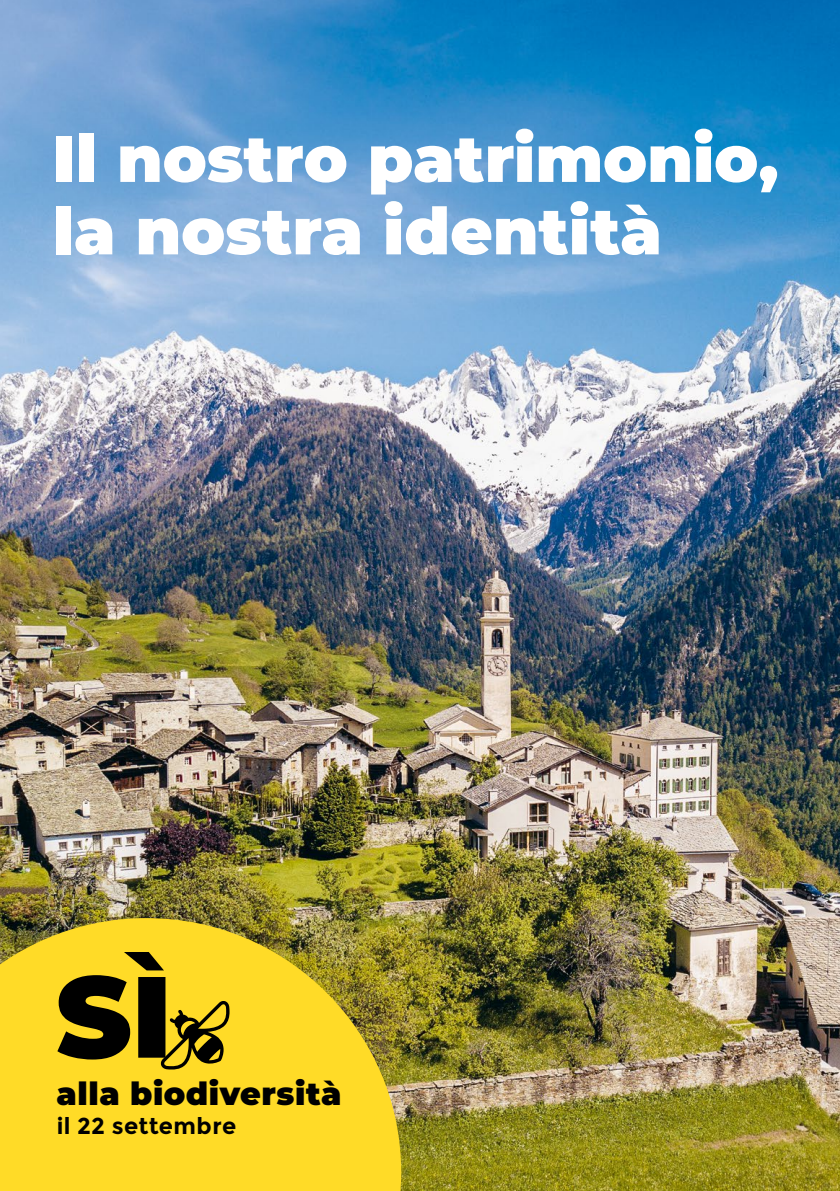
<style>
.page{position:relative;width:840px;height:1191px;background:#fff}
.page>*{position:absolute;margin:0;border:0;box-sizing:border-box;transform-origin:0 0}
.t1{font:900 115.2px "Montserrat";color:#000}
.t2{font:900 64.8px/72.4px "Montserrat";color:#fff}
.t3{font:900 31.8px "Montserrat";letter-spacing:.02em;color:#000}
.t4{font:700 23px "Montserrat";letter-spacing:.01em;color:#000}
</style>
<div class="page">
<img style="left:0;top:0;width:839px;height:1191px">
<svg style="left:0;top:918px;width:401px;height:273px;background:#eccc27"></svg>
<svg style="left:160px;top:1000px;width:69px;height:69px;background:#aa9219"></svg>
<p class="t2" style="left:52px;top:121px;width:727px">Il nostro patrimonio, la nostra identità</p>
<h1 class="t1" style="left:56px;top:940px;width:118px">SÌ</h1>
<p class="t3" style="left:57px;top:1072px;width:286px">alla biodiversità</p>
<p class="t4" style="left:57px;top:1112px;width:181px">il 22 settembre</p>
</div>
